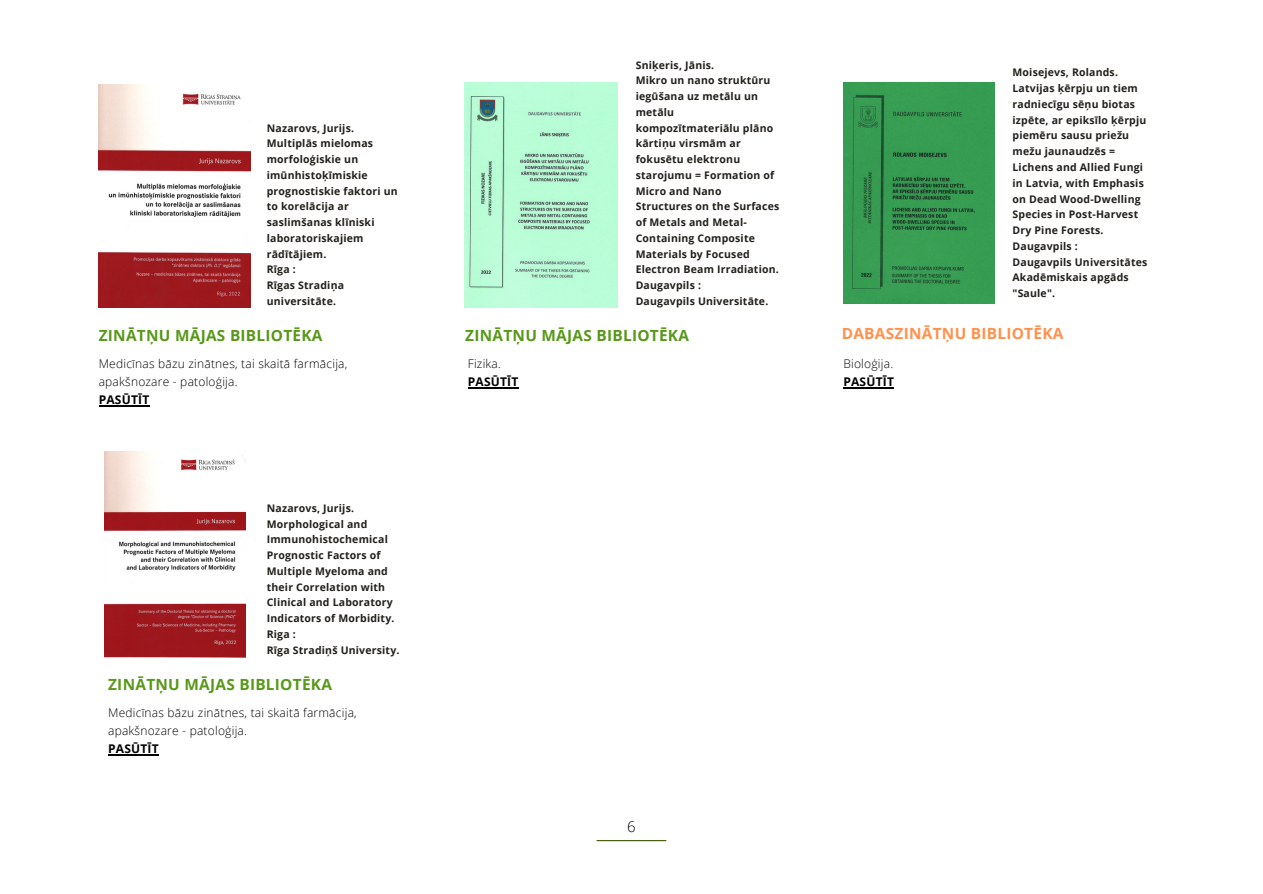
<style>
.page{position:relative;width:1263px;height:894px;background:#fff}
.page>*{position:absolute;margin:0;border:0;box-sizing:border-box;transform-origin:0 0}
.t1{font:700 15.45px "Open Sans";letter-spacing:.02em;color:#59981a}
.t2{font:700 15.45px "Open Sans";letter-spacing:.02em;color:#ff914d}
.t3{font:300 15px "Open Sans";color:#000}
.t4{font:300 12px/18px "Open Sans";letter-spacing:.02em;color:#000}
.t5{font:700 12px "Open Sans";letter-spacing:.02em;color:#000}
.t6{font:700 10.5px/15.8px "Open Sans";letter-spacing:.02em;color:#22201b}
</style>
<div class="page">
<img style="left:99px;top:85px;width:152px;height:222px">
<img style="left:464px;top:82px;width:154px;height:225px">
<img style="left:104px;top:451px;width:141px;height:206px">
<hr style="left:597px;top:839px;width:69px;height:1px;background:#3b5704">
<img style="left:843px;top:82px;width:151px;height:222px">
<hr style="left:468px;top:387px;width:51px;height:1px;background:#000">
<hr style="left:99px;top:405px;width:51px;height:1px;background:#000">
<hr style="left:108px;top:754px;width:51px;height:1px;background:#000">
<hr style="left:843px;top:387px;width:51px;height:1px;background:#000">
<p class="t6" style="left:267px;top:120px;width:132px">Nazarovs, Jurijs.<br>Multiplās mielomas morfoloģiskie un imūnhistoķīmiskie prognostiskie faktori un to korelācija ar saslimšanas klīniski laboratoriskajiem rādītājiem.</p>
<p class="t6" style="left:267px;top:261px;width:31px">Rīga :</p>
<p class="t6" style="left:267px;top:277px;width:79px">Rīgas Stradiņa universitāte.</p>
<p class="t1" style="left:99px;top:325px;width:225px">ZINĀTŅU MĀJAS BIBLIOTĒKA</p>
<p class="t4" style="left:99px;top:354px;width:250px">Medicīnas bāzu zinātnes, tai skaitā farmācija, apakšnozare - patoloģija.</p>
<p class="t5" style="left:99px;top:391px;width:52px">PASŪTĪT</p>
<p class="t6" style="left:267px;top:500px;width:129px">Nazarovs, Jurijs.<br>Morphological and<br>Immunohistochemical<br>Prognostic Factors of<br>Multiple Myeloma and their Correlation with<br>Clinical and Laboratory<br>Indicators of Morbidity.</p>
<p class="t6" style="left:267px;top:625px;width:31px">Riga :</p>
<p class="t6" style="left:267px;top:641px;width:134px">Rīga Stradiņš University.</p>
<p class="t1" style="left:108px;top:673px;width:225px">ZINĀTŅU MĀJAS BIBLIOTĒKA</p>
<p class="t4" style="left:108px;top:703px;width:250px">Medicīnas bāzu zinātnes, tai skaitā farmācija, apakšnozare - patoloģija.</p>
<p class="t5" style="left:108px;top:740px;width:52px">PASŪTĪT</p>
<p class="t6" style="left:636px;top:57px;width:80px">Sniķeris, Jānis.</p>
<p class="t6" style="left:636px;top:72px;width:145px">Mikro un nano struktūru iegūšana uz metālu un metālu kompozītmateriālu plāno kārtiņu virsmām ar fokusētu elektronu starojumu = Formation of<br>Micro and Nano<br>Structures on the Surfaces of Metals and Metal-<br>Containing Composite<br>Materials by Focused<br>Electron Beam Irradiation.</p>
<p class="t6" style="left:636px;top:277px;width:67px">Daugavpils :</p>
<p class="t6" style="left:636px;top:293px;width:134px">Daugavpils Universitāte.</p>
<p class="t1" style="left:465px;top:325px;width:225px">ZINĀTŅU MĀJAS BIBLIOTĒKA</p>
<p class="t4" style="left:468px;top:354px;width:35px">Fizika.</p>
<p class="t5" style="left:468px;top:373px;width:52px">PASŪTĪT</p>
<p class="t6" style="left:1012px;top:64px;width:107px">Moisejevs, Rolands.</p>
<p class="t6" style="left:1012px;top:80px;width:135px">Latvijas ķērpju un tiem radniecīgu sēņu biotas izpēte, ar epiksīlo ķērpju piemēru sausu priežu mežu jaunaudzēs =<br>Lichens and Allied Fungi in Latvia, with Emphasis on Dead Wood-Dwelling<br>Species in Post-Harvest<br>Dry Pine Forests.</p>
<p class="t6" style="left:1012px;top:238px;width:67px">Daugavpils :</p>
<p class="t6" style="left:1012px;top:253px;width:136px">Daugavpils Universitātes<br>Akadēmiskais apgāds "Saule".</p>
<p class="t2" style="left:842px;top:323px;width:223px">DABASZINĀTŅU BIBLIOTĒKA</p>
<p class="t4" style="left:843px;top:354px;width:51px">Bioloģija.</p>
<p class="t5" style="left:843px;top:373px;width:52px">PASŪTĪT</p>
<p class="t3" style="left:627px;top:815px;width:10px">6</p>
</div>
